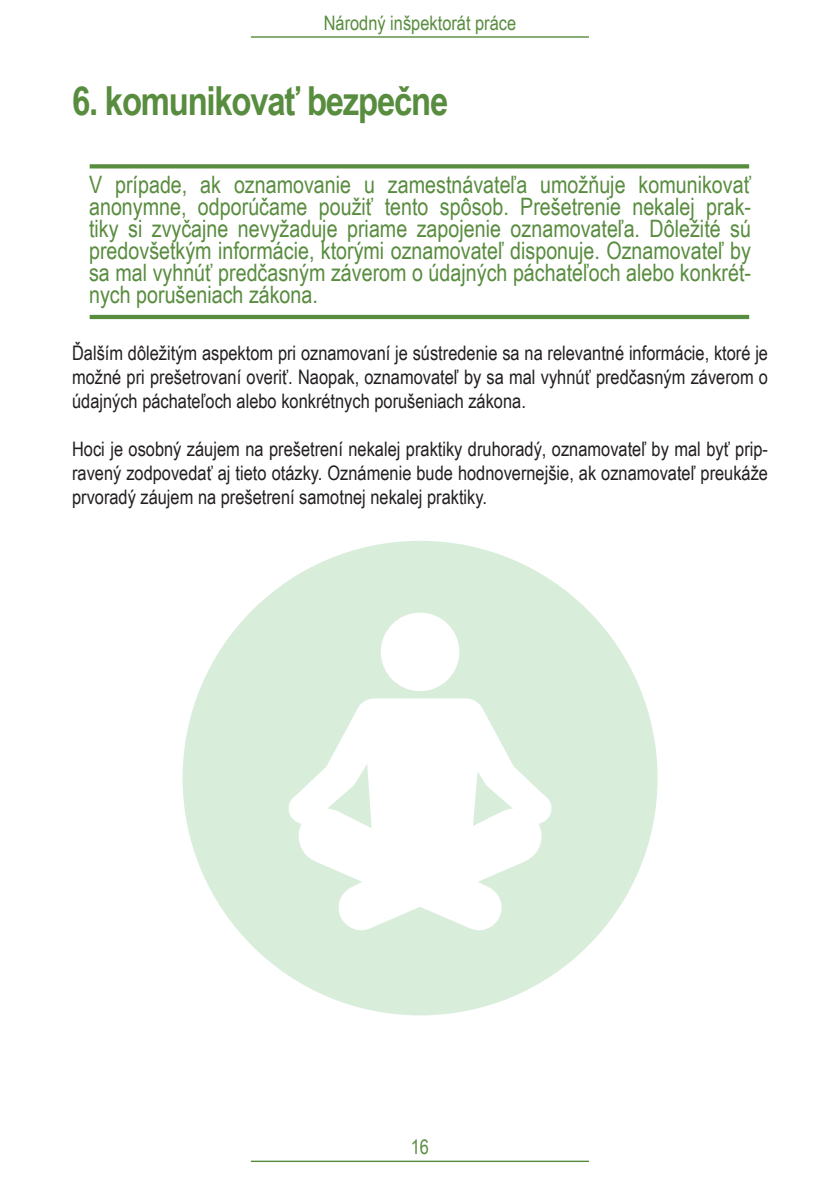
<style>
.page{position:relative;width:840px;height:1191px;background:#fff}
.page>*{position:absolute;margin:0;border:0;box-sizing:border-box;transform-origin:0 0}
.t1{font:700 40px "Arial Narrow";letter-spacing:-.03em;color:#588c3e}
.t2{font:24px/22px "Arial Narrow";color:#588c3e;text-align:justify}
.t3{font:20px/24px "Arial Narrow";color:#231f20;text-align:justify}
.t4{font:20px "Arial Narrow";color:#588c3e}
</style>
<div class="page">
<hr style="left:251px;top:36px;width:337px;height:2px;background:#588c3e">
<hr style="left:251px;top:1160px;width:337px;height:2px;background:#588c3e">
<svg style="left:90px;top:164px;width:658px;height:4px;background:#619249"></svg>
<hr style="left:90px;top:315px;width:658px;height:4px;background:#588c3e">
<svg style="left:182px;top:541px;width:475px;height:474px;fill:#d9eddb"></svg>
<p class="t4" style="left:323px;top:8px;width:194px">Národný inšpektorát práce</p>
<p class="t1" style="left:72px;top:71px;width:377px">6. komunikovať bezpečne</p>
<p class="t2" style="left:89px;top:173px;width:663px">V prípade, ak oznamovanie u zamestnávateľa umožňuje komunikovať anonymne, odporúčame použiť tento spôsob. Prešetrenie nekalej prak&shy;tiky si zvyčajne nevyžaduje priame zapojenie oznamovateľa. Dôležité sú predovšetkým informácie, ktorými oznamovateľ disponuje. Oznamovateľ by sa mal vyhnúť predčasným záverom o údajných páchateľoch alebo konkrét&shy;nych porušeniach zákona.</p>
<p class="t3" style="left:72px;top:340px;width:697px">Ďalším dôležitým aspektom pri oznamovaní je sústredenie sa na relevantné informácie, ktoré je možné pri prešetrovaní overiť. Naopak, oznamovateľ by sa mal vyhnúť predčasným záverom o údajných páchateľoch alebo konkrétnych porušeniach zákona.</p>
<p class="t3" style="left:72px;top:436px;width:697px">Hoci je osobný záujem na prešetrení nekalej praktiky druhoradý, oznamovateľ by mal byť prip&shy;ravený zodpovedať aj tieto otázky. Oznámenie bude hodnovernejšie, ak oznamovateľ preukáže prvoradý záujem na prešetrení samotnej nekalej praktiky.</p>
<p class="t4" style="left:410px;top:1132px;width:20px">16</p>
</div>
